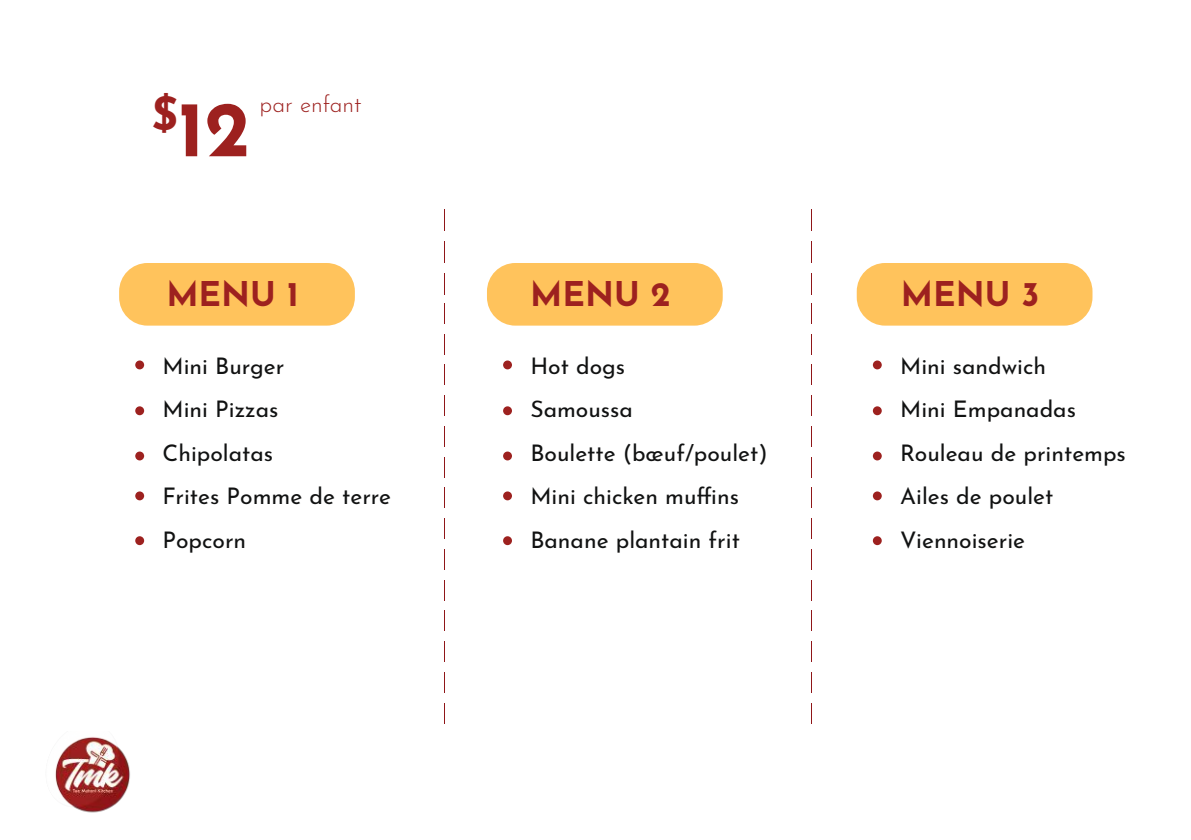
<style>
.page{position:relative;width:1191px;height:840px;background:#fff}
.page>*{position:absolute;margin:0;border:0;box-sizing:border-box;transform-origin:0 0}
.t1{font:700 78px "Josefin Sans";color:#9d211f}
.t2{font:700 34px "Josefin Sans";color:#9d211f}
.t3{font:22.8px/43.4px "Josefin Sans";color:#111212}
.t4{font:300 22.8px "Josefin Sans";color:#9d211f}
</style>
<div class="page">
<img style="left:55px;top:737px;width:75px;height:76px">
<div style="left:119px;top:263px;width:236px;height:62px;background:#ffc35c;border-radius:28px"></div>
<div style="left:135px;top:360px;width:9px;height:9px;background:#9d211f;border-radius:50%"></div>
<div style="left:135px;top:491px;width:9px;height:9px;background:#9d211f;border-radius:50%"></div>
<div style="left:135px;top:406px;width:9px;height:9px;background:#9d211f;border-radius:50%"></div>
<div style="left:135px;top:536px;width:9px;height:9px;background:#9d211f;border-radius:50%"></div>
<div style="left:135px;top:451px;width:9px;height:9px;background:#9d211f;border-radius:50%"></div>
<svg style="left:444px;top:703px;width:1px;height:20px"></svg>
<svg style="left:444px;top:672px;width:1px;height:20px"></svg>
<svg style="left:444px;top:641px;width:1px;height:20px"></svg>
<svg style="left:444px;top:610px;width:1px;height:20px"></svg>
<svg style="left:444px;top:580px;width:1px;height:20px"></svg>
<svg style="left:444px;top:549px;width:1px;height:20px"></svg>
<svg style="left:444px;top:518px;width:1px;height:20px"></svg>
<svg style="left:444px;top:487px;width:1px;height:21px"></svg>
<svg style="left:444px;top:457px;width:1px;height:20px"></svg>
<svg style="left:444px;top:426px;width:1px;height:20px"></svg>
<svg style="left:444px;top:395px;width:1px;height:20px"></svg>
<svg style="left:444px;top:364px;width:1px;height:21px"></svg>
<svg style="left:444px;top:334px;width:1px;height:20px"></svg>
<svg style="left:444px;top:303px;width:1px;height:20px"></svg>
<svg style="left:444px;top:273px;width:1px;height:21px"></svg>
<svg style="left:444px;top:241px;width:1px;height:21px"></svg>
<svg style="left:444px;top:209px;width:1px;height:21px"></svg>
<div style="left:487px;top:263px;width:235px;height:62px;background:#ffc35c;border-radius:28px"></div>
<div style="left:503px;top:360px;width:9px;height:9px;background:#9d211f;border-radius:50%"></div>
<div style="left:503px;top:491px;width:9px;height:9px;background:#9d211f;border-radius:50%"></div>
<div style="left:503px;top:406px;width:9px;height:9px;background:#9d211f;border-radius:50%"></div>
<div style="left:503px;top:536px;width:9px;height:9px;background:#9d211f;border-radius:50%"></div>
<div style="left:503px;top:451px;width:9px;height:9px;background:#9d211f;border-radius:50%"></div>
<div style="left:856px;top:263px;width:236px;height:62px;background:#ffc35c;border-radius:28px"></div>
<div style="left:873px;top:360px;width:8px;height:9px;background:#9d211f;border-radius:50%"></div>
<div style="left:873px;top:491px;width:8px;height:9px;background:#9d211f;border-radius:50%"></div>
<div style="left:873px;top:406px;width:8px;height:9px;background:#9d211f;border-radius:50%"></div>
<div style="left:873px;top:536px;width:8px;height:9px;background:#9d211f;border-radius:50%"></div>
<div style="left:873px;top:451px;width:8px;height:9px;background:#9d211f;border-radius:50%"></div>
<svg style="left:811px;top:703px;width:1px;height:20px"></svg>
<svg style="left:811px;top:672px;width:1px;height:20px"></svg>
<svg style="left:811px;top:641px;width:1px;height:20px"></svg>
<svg style="left:811px;top:610px;width:1px;height:20px"></svg>
<svg style="left:811px;top:580px;width:1px;height:20px"></svg>
<svg style="left:811px;top:549px;width:1px;height:20px"></svg>
<svg style="left:811px;top:518px;width:1px;height:20px"></svg>
<svg style="left:811px;top:487px;width:1px;height:21px"></svg>
<svg style="left:811px;top:457px;width:1px;height:20px"></svg>
<svg style="left:811px;top:426px;width:1px;height:20px"></svg>
<svg style="left:811px;top:395px;width:1px;height:20px"></svg>
<svg style="left:811px;top:364px;width:1px;height:21px"></svg>
<svg style="left:811px;top:334px;width:1px;height:20px"></svg>
<svg style="left:811px;top:303px;width:1px;height:20px"></svg>
<svg style="left:811px;top:273px;width:1px;height:21px"></svg>
<svg style="left:811px;top:241px;width:1px;height:21px"></svg>
<svg style="left:811px;top:209px;width:1px;height:21px"></svg>
<h1 class="t1" style="left:152px;top:59px;width:100px"><sup>$</sup>12</h1>
<p class="t4" style="left:259px;top:86px;width:104px">par enfant</p>
<h2 class="t2" style="left:166px;top:264px;width:134px">MENU 1</h2>
<p class="t3" style="left:162px;top:341px;width:230px">Mini Burger<br>Mini Pizzas<br>Chipolatas<br>Frites Pomme de terre<br>Popcorn</p>
<h2 class="t2" style="left:530px;top:264px;width:142px">MENU 2</h2>
<p class="t3" style="left:530px;top:341px;width:239px">Hot dogs<br>Samoussa<br>Boulette (bœuf/poulet)<br>Mini chicken muffins<br>Banane plantain frit</p>
<h2 class="t2" style="left:901px;top:264px;width:140px">MENU 3</h2>
<p class="t3" style="left:900px;top:341px;width:227px">Mini sandwich<br>Mini Empanadas<br>Rouleau de printemps<br>Ailes de poulet<br>Viennoiserie</p>
</div>
